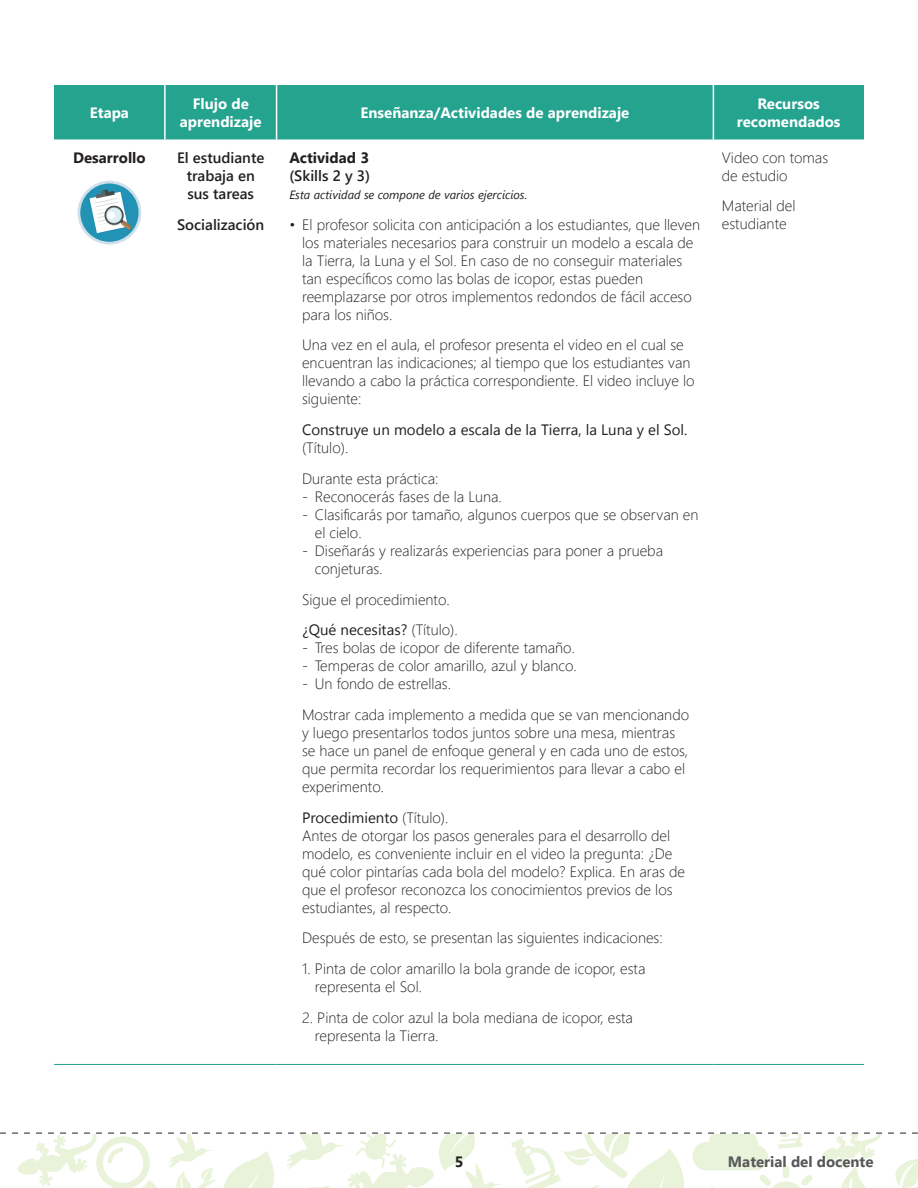
<style>
.page{position:relative;width:918px;height:1188px;background:#fff}
.page>*{position:absolute;margin:0;border:0;box-sizing:border-box;transform-origin:0 0}
.t1{font:300 15px/18px "Segoe UI";color:#231f20}
.t2{font:700 15px/18px "Segoe UI";color:#fff;text-align:center}
.t3{font:600 15px/18px "Segoe UI";color:#231f20;text-align:center}
.t4{font:15px "Segoe UI";color:#231f20}
.t5{font:700 15px "Segoe UI";color:#231f20}
.t6{font:700 15px "Segoe UI";color:#57585a}
.t7{font:italic 12px "Segoe UI";color:#231f20}
.s1{font-weight:400}
</style>
<div class="page">
<svg style="left:0;top:1132px;width:918px;height:56px"></svg>
<div style="left:54px;top:85px;width:810px;height:54px;background:#24a38f"></div>
<hr style="left:54px;top:1064px;width:111px;height:1px;background:#24a38f">
<hr style="left:165px;top:1064px;width:112px;height:1px;background:#24a38f">
<hr style="left:277px;top:1064px;width:436px;height:1px;background:#24a38f">
<hr style="left:713px;top:1064px;width:151px;height:1px;background:#24a38f">
<hr style="left:164px;top:85px;width:2px;height:54px;background:#fff">
<hr style="left:276px;top:85px;width:1px;height:54px;background:#fff">
<hr style="left:713px;top:85px;width:1px;height:54px;background:#fff">
<svg style="left:78px;top:181px;width:63px;height:64px"></svg>
<div style="left:80px;top:184px;width:59px;height:58px;background:#2293b4;border-radius:50%"></div>
<svg style="left:90px;top:189px;width:42px;height:45px"></svg>
<p class="t2" style="left:90px;top:103px;width:41px">Etapa</p>
<p class="t2" style="left:180px;top:94px;width:83px">Flujo de aprendizaje</p>
<p class="t2" style="left:361px;top:103px;width:270px">Enseñanza/Actividades de aprendizaje</p>
<p class="t2" style="left:737px;top:94px;width:105px">Recursos recomendados</p>
<p class="t5" style="left:73px;top:147px;width:74px">Desarrollo</p>
<p class="t3" style="left:177px;top:148px;width:89px">El estudiante trabaja en sus tareas</p>
<p class="t3" style="left:177px;top:215px;width:89px">Socialización</p>
<p class="t1" style="left:722px;top:148px;width:108px">Video con tomas de estudio</p>
<p class="t1" style="left:722px;top:196px;width:75px">Material del estudiante</p>
<p class="t5" style="left:289px;top:147px;width:81px">Actividad 3</p>
<p class="t3" style="left:289px;top:166px;width:82px">(Skills 2 y 3)</p>
<p class="t7" style="left:289px;top:186px;width:239px">Esta actividad se compone de varios ejercicios.</p>
<p class="t1" style="left:302px;top:215px;width:400px;text-indent:-13px">• El profesor solicita con anticipación a los estudiantes, que lleven los materiales necesarios para construir un modelo a escala de la Tierra, la Luna y el Sol. En caso de no conseguir materiales tan específicos como las bolas de icopor, estas pueden reemplazarse por otros implementos redondos de fácil acceso para los niños.</p>
<p class="t1" style="left:302px;top:335px;width:394px">Una vez en el aula, el profesor presenta el video en el cual se encuentran las indicaciones; al tiempo que los estudiantes van llevando a cabo la práctica correspondiente. El video incluye lo siguiente:</p>
<p class="t4" style="left:302px;top:419px;width:387px">Construye un modelo a escala de la Tierra, la Luna y el Sol.</p>
<p class="t1" style="left:302px;top:432px;width:138px;line-height:30.8px">(Título).<br>Durante esta práctica:</p>
<p class="t1" style="left:302px;top:487px;width:201px">- Reconocerás fases de la Luna.</p>
<p class="t1" style="left:315px;top:505px;width:385px;text-indent:-13px">- Clasificarás por tamaño, algunos cuerpos que se observan en el cielo.</p>
<p class="t1" style="left:315px;top:541px;width:350px;text-indent:-13px">- Diseñarás y realizarás experiencias para poner a prueba conjeturas.</p>
<p class="t1" style="left:302px;top:583px;width:157px;line-height:30.8px">Sigue el procedimiento. <span class="s1">¿Qué necesitas?</span> (Título).</p>
<p class="t1" style="left:302px;top:638px;width:274px">- Tres bolas de icopor de diferente tamaño.</p>
<p class="t1" style="left:302px;top:656px;width:276px">- Temperas de color amarillo, azul y blanco.</p>
<p class="t1" style="left:302px;top:668px;width:389px;line-height:30.8px">- Un fondo de estrellas.<br>Mostrar cada implemento a medida que se van mencionando</p>
<p class="t1" style="left:302px;top:723px;width:388px">y luego presentarlos todos juntos sobre una mesa, mientras se hace un panel de enfoque general y en cada uno de estos, que permita recordar los requerimientos para llevar a cabo el experimento.</p>
<p class="t1" style="left:302px;top:808px;width:384px"><span class="s1">Procedimiento</span> (Título).<br>Antes de otorgar los pasos generales para el desarrollo del modelo, es conveniente incluir en el video la pregunta: ¿De qué color pintarías cada bola del modelo? Explica. En aras de que el profesor reconozca los conocimientos previos de los estudiantes, al respecto.</p>
<p class="t1" style="left:302px;top:928px;width:362px">Después de esto, se presentan las siguientes indicaciones:</p>
<p class="t1" style="left:315px;top:959px;width:332px;text-indent:-13px">1. Pinta de color amarillo la bola grande de icopor, esta representa el Sol.</p>
<p class="t1" style="left:315px;top:1008px;width:320px;text-indent:-13px">2. Pinta de color azul la bola mediana de icopor, esta representa la Tierra.</p>
<p class="t5" style="left:455px;top:1151px;width:10px">5</p>
<p class="t6" style="left:728px;top:1151px;width:147px">Material del docente</p>
</div>
